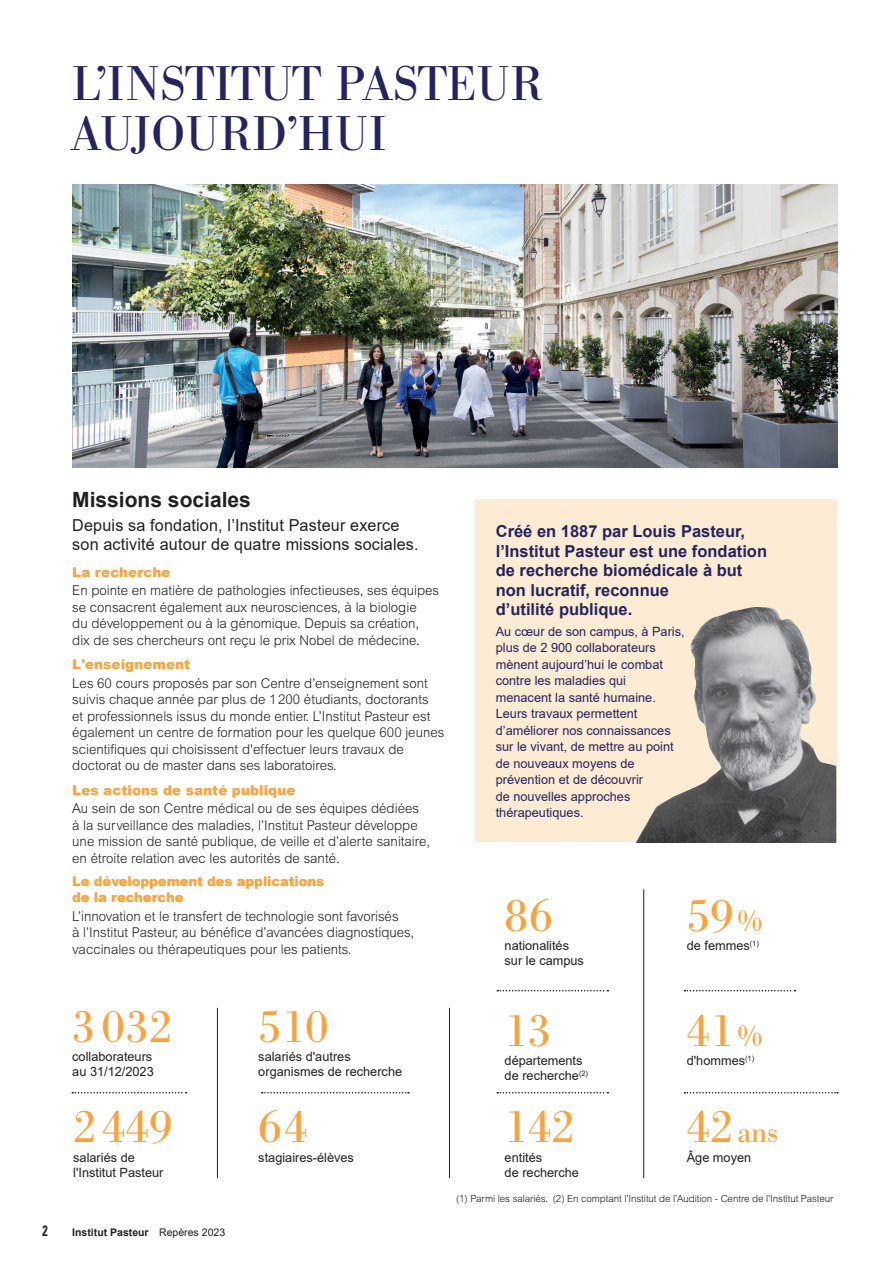
<style>
.page{position:relative;width:893px;height:1263px;background:#fff}
.page>*{position:absolute;margin:0;border:0;box-sizing:border-box;transform-origin:0 0}
.t1{font:48px/49.9px "Bodoni BE";letter-spacing:.01em;color:#24245e}
.t2{font:45px "Bodoni BE";color:#f9a33e}
.t3{font:30px "Bodoni BE";color:#f9a33e}
.t4{font:700 21px "Arial";color:#231f20}
.t5{font:700 16.5px/19.5px "Arial";color:#24245e}
.t6{font:16.5px/19.5px "Arial";letter-spacing:.01em;color:#231f20}
.t7{font:700 condensed 15px "Univers LT Std";color:#231f20;scale:.8 1}
.t8{font:300 13.5px/16.5px "Arial MT Std";color:#231f20}
.t9{font:900 13.5px/16.5px "Arial";letter-spacing:.005em;color:#f9a33e}
.t10{font:12.75px/16.5px "Arial";color:#24245e}
.t11{font:12.75px/15px "Arial";color:#231f20}
.t12{font:700 10.5px "Arial";color:#231f20}
.t13{font:300 9.75px "Arial MT Std";letter-spacing:-.01em;color:#231f20}
.s1{font-size:30px}
.s2{font-weight:400}
.s3{font-size:45px}
</style>
<div class="page">
<div style="left:475px;top:499px;width:361px;height:343px;background:#feebd4"></div>
<img style="left:72px;top:184px;width:766px;height:284px">
<img style="left:635px;top:607px;width:201px;height:236px">
<hr style="left:217px;top:1008px;width:1px;height:170px;background:#231f20">
<hr style="left:643px;top:889px;width:1px;height:289px;background:#231f20">
<hr style="left:449px;top:1008px;width:1px;height:170px;background:#231f20">
<svg style="left:72px;top:1092px;width:115px;height:1px"></svg>
<svg style="left:262px;top:1092px;width:147px;height:1px"></svg>
<svg style="left:497px;top:1092px;width:111px;height:1px"></svg>
<svg style="left:497px;top:990px;width:111px;height:1px"></svg>
<svg style="left:684px;top:990px;width:111px;height:1px"></svg>
<svg style="left:684px;top:1092px;width:154px;height:1px"></svg>
<h1 class="t1" style="left:72px;top:60px;width:471px">L’INSTITUT PASTEUR<br>AUJOURD’HUI</h1>
<h3 class="t4" style="left:72px;top:486px;width:180px">Missions sociales</h3>
<p class="t6" style="left:72px;top:515px;width:348px">Depuis sa fondation, l’Institut Pasteur exerce son activité autour de quatre missions sociales.</p>
<p class="t9" style="left:72px;top:563px;width:100px">La recherche</p>
<p class="t8" style="left:72px;top:582px;width:368px">En pointe en matière de pathologies infectieuses, ses équipes se consacrent également aux neurosciences, à la biologie<br>du développement ou à la génomique. Depuis sa création, dix de ses chercheurs ont reçu le prix Nobel de médecine.</p>
<p class="t9" style="left:72px;top:656px;width:119px">L'enseignement</p>
<p class="t8" style="left:72px;top:675px;width:374px">Les 60 cours proposés par son Centre d’enseignement sont suivis chaque année par plus de 1200 étudiants, doctorants<br>et professionnels issus du monde entier. L’Institut Pasteur est également un centre de formation pour les quelque 600 jeunes scientifiques qui choisissent d'effectuer leurs travaux de doctorat ou de master dans ses laboratoires.</p>
<p class="t9" style="left:72px;top:781px;width:225px">Les actions de santé publique</p>
<p class="t8" style="left:72px;top:800px;width:359px">Au sein de son Centre médical ou de ses équipes dédiées<br>à la surveillance des maladies, l’Institut Pasteur développe une mission de santé publique, de veille et d’alerte sanitaire, en étroite relation avec les autorités de santé.</p>
<p class="t9" style="left:72px;top:872px;width:253px">Le développement des applications de la recherche</p>
<p class="t8" style="left:72px;top:908px;width:343px">L’innovation et le transfert de technologie sont favorisés<br>à l’Institut Pasteur, au bénéfice d’avancées diagnostiques, vaccinales ou thérapeutiques pour les patients.</p>
<p class="t5" style="left:496px;top:522px;width:273px">Créé en 1887 par Louis Pasteur, l’Institut Pasteur est une fondation de recherche biomédicale à but non lucratif, reconnue<br>d’utilité publique.</p>
<p class="t10" style="left:496px;top:623px;width:190px">Au cœur de son campus, à Paris, plus de 2 900 collaborateurs mènent aujourd’hui le combat contre les maladies qui menacent la santé humaine.<br>Leurs travaux permettent d’améliorer nos connaissances sur le vivant, de mettre au point de nouveaux moyens de prévention et de découvrir<br>de nouvelles approches thérapeutiques.</p>
<h2 class="t2" style="left:505px;top:889px;width:49px">86</h2>
<p class="t11" style="left:505px;top:938px;width:81px">nationalités sur le campus</p>
<h2 class="t2" style="left:687px;top:889px;width:77px">59<span class="s1">%</span></h2>
<p class="t11" style="left:687px;top:938px;width:74px">de femmes<sup>(1)</sup></p>
<h2 class="t2" style="left:72px;top:1001px;width:102px">3032</h2>
<p class="t11" style="left:72px;top:1049px;width:83px">collaborateurs au 31/12/2023</p>
<h2 class="t2" style="left:73px;top:1101px;width:101px">2449</h2>
<p class="t11" style="left:73px;top:1149px;width:92px">salariés de l'Institut Pasteur</p>
<p class="t7" style="left:43px;top:1221px;width:8px">2</p>
<p class="t12" style="left:72px;top:1225px;width:154px">Institut Pasteur <span class="s2">Repères 2023</span></p>
<h2 class="t2" style="left:258px;top:1001px;width:72px">510</h2>
<p class="t11" style="left:258px;top:1049px;width:145px">salariés d'autres organismes de recherche</p>
<h2 class="t2" style="left:258px;top:1101px;width:51px">64</h2>
<p class="t11" style="left:258px;top:1149px;width:97px">stagiaires‑élèves</p>
<h2 class="t2" style="left:505px;top:1004px;width:48px">13</h2>
<p class="t11" style="left:505px;top:1053px;width:85px">départements de recherche<sup>(2)</sup></p>
<h2 class="t2" style="left:505px;top:1101px;width:72px">142</h2>
<p class="t11" style="left:505px;top:1149px;width:76px">entités<br>de recherche</p>
<h2 class="t2" style="left:687px;top:1004px;width:77px">41<span class="s1">%</span></h2>
<p class="t11" style="left:687px;top:1053px;width:69px">d'hommes<sup>(1)</sup></p>
<h3 class="t3" style="left:687px;top:1115px;width:93px"><span class="s3">42</span>ans</h3>
<p class="t11" style="left:687px;top:1149px;width:66px">Âge moyen</p>
<p class="t13" style="left:456px;top:1193px;width:379px">(1) Parmi les salariés. (2) En comptant l’Institut de l’Audition - Centre de l’Institut Pasteur</p>
</div>
